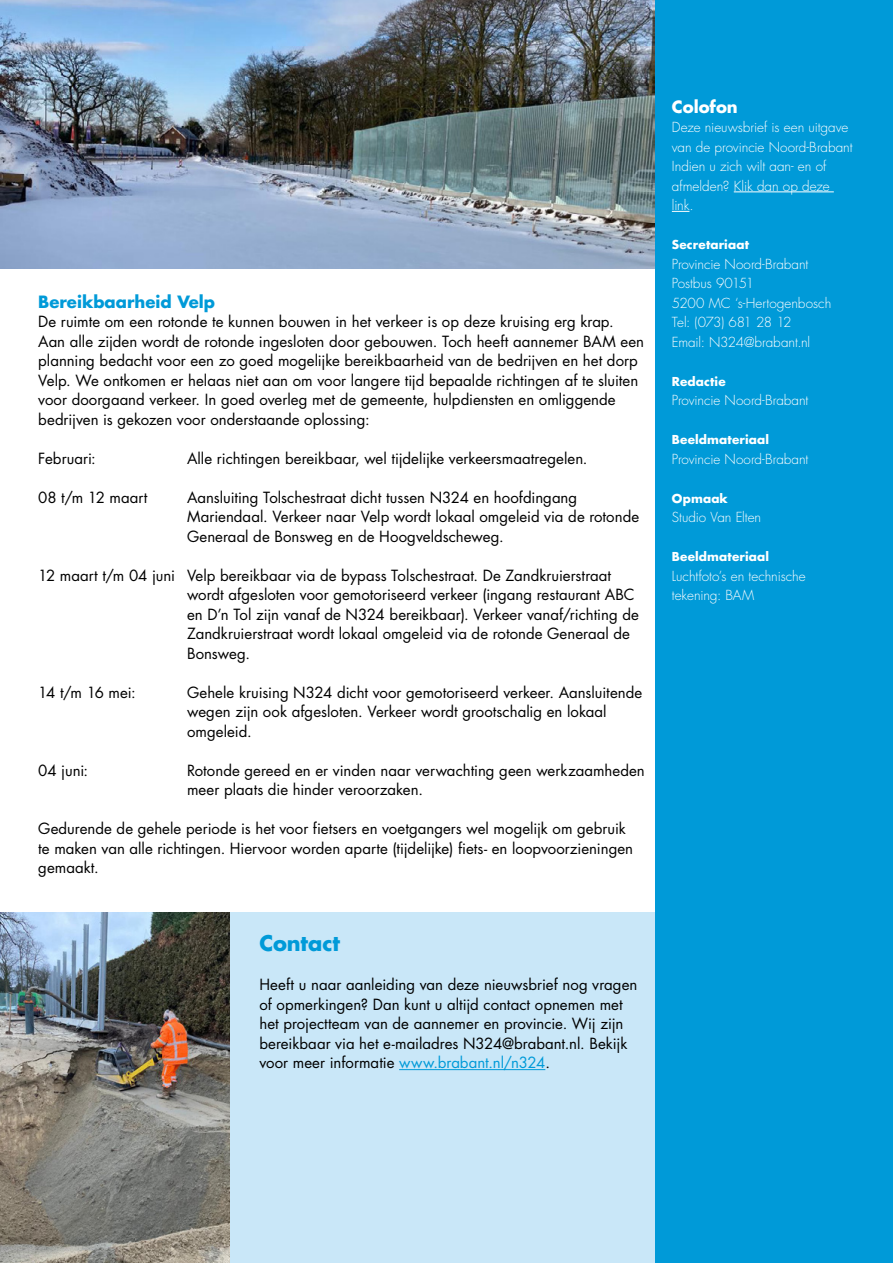
<style>
.page{position:relative;width:893px;height:1263px;background:#fff}
.page>*{position:absolute;margin:0;border:0;box-sizing:border-box;transform-origin:0 0}
.t1{font:700 21px "Futura Std";letter-spacing:-.005em;color:#009ad8}
.t2{font:700 16.5px "Futura Std";color:#009ad8}
.t3{font:700 16.5px "Futura Std";color:#fff}
.t4{font:15px/19.5px "Futura Std";color:#000}
.t5{font:300 13.5px/19.5px "Futura Std";letter-spacing:-.005em;color:#fff}
.t6{font:700 12px "Futura Std";letter-spacing:.01em;color:#fff}
.s1{color:#009ad8}
</style>
<div class="page">
<div style="left:655px;top:0;width:238px;height:1263px;background:#009ad8"></div>
<div style="left:230px;top:912px;width:425px;height:351px;background:#c9e7f8"></div>
<hr style="left:399px;top:1069px;width:146px;height:1px;background:#009ad8">
<hr style="left:734px;top:192px;width:100px;height:1px;background:#fff">
<svg style="left:672px;top:211px;width:17px;height:1px"></svg>
<img style="left:0;top:0;width:655px;height:268px">
<img style="left:0;top:912px;width:230px;height:351px">
<p class="t2" style="left:38px;top:290px;width:178px">Bereikbaarheid Velp</p>
<p class="t4" style="left:38px;top:312px;width:607px">De ruimte om een rotonde te kunnen bouwen in het verkeer is op deze kruising erg krap.<br>Aan alle zijden wordt de rotonde ingesloten door gebouwen. Toch heeft aannemer BAM een planning bedacht voor een zo goed mogelijke bereikbaarheid van de bedrijven en het dorp Velp. We ontkomen er helaas niet aan om voor langere tijd bepaalde richtingen af te sluiten voor doorgaand verkeer. In goed overleg met de gemeente, hulpdiensten en omliggende bedrijven is gekozen voor onderstaande oplossing:</p>
<p class="t4" style="left:38px;top:448px;width:59px">Februari:</p>
<p class="t4" style="left:187px;top:448px;width:402px">Alle richtingen bereikbaar, wel tijdelijke verkeersmaatregelen.</p>
<p class="t4" style="left:38px;top:487px;width:111px">08 t/m 12 maart</p>
<p class="t4" style="left:187px;top:487px;width:454px">Aansluiting Tolschestraat dicht tussen N324 en hoofdingang<br>Mariendaal. Verkeer naar Velp wordt lokaal omgeleid via de rotonde<br>Generaal de Bonsweg en de Hoogveldscheweg.</p>
<p class="t4" style="left:187px;top:565px;width:453px;text-indent:-149px">12 maart t/m 04 juni Velp bereikbaar via de bypass Tolschestraat. De Zandkruierstraat wordt afgesloten voor gemotoriseerd verkeer (ingang restaurant ABC en D’n Tol zijn vanaf de N324 bereikbaar). Verkeer vanaf/richting de Zandkruierstraat wordt lokaal omgeleid via de rotonde Generaal de Bonsweg.</p>
<p class="t4" style="left:38px;top:682px;width:99px">14 t/m 16 mei:</p>
<p class="t4" style="left:187px;top:682px;width:457px">Gehele kruising N324 dicht voor gemotoriseerd verkeer. Aansluitende wegen zijn ook afgesloten. Verkeer wordt grootschalig en lokaal omgeleid.</p>
<p class="t4" style="left:38px;top:760px;width:51px">04 juni:</p>
<p class="t4" style="left:187px;top:760px;width:459px">Rotonde gereed en er vinden naar verwachting geen werkzaamheden meer plaats die hinder veroorzaken.</p>
<p class="t4" style="left:38px;top:819px;width:596px">Gedurende de gehele periode is het voor fietsers en voetgangers wel mogelijk om gebruik te maken van alle richtingen. Hiervoor worden aparte (tijdelijke) fiets- en loopvoorzieningen gemaakt.</p>
<h1 class="t1" style="left:259px;top:929px;width:82px">Contact</h1>
<p class="t4" style="left:259px;top:975px;width:379px">Heeft u naar aanleiding van deze nieuwsbrief nog vragen of opmerkingen? Dan kunt u altijd contact opnemen met het projectteam van de aannemer en provincie. Wij zijn bereikbaar via het e-mailadres N324@brabant.nl. Bekijk voor meer informatie <span class="s1">www.brabant.nl/n324</span>.</p>
<p class="t3" style="left:672px;top:95px;width:67px">Colofon</p>
<p class="t5" style="left:672px;top:118px;width:182px">Deze nieuwsbrief is een uitgave van de provincie Noord-Brabant<br>Indien u zich wilt aan- en of afmelden? Klik dan op deze link.</p>
<p class="t6" style="left:672px;top:237px;width:79px">Secretariaat</p>
<p class="t5" style="left:672px;top:254px;width:161px">Provincie Noord-Brabant<br>Postbus 90151<br>5200 MC ‘s-Hertogenbosch<br>Tel: (073) 681 28 12<br>Email: N324@brabant.nl</p>
<p class="t6" style="left:672px;top:373px;width:55px">Redactie</p>
<p class="t5" style="left:672px;top:391px;width:138px">Provincie Noord-Brabant</p>
<p class="t6" style="left:672px;top:432px;width:99px">Beeldmateriaal</p>
<p class="t5" style="left:672px;top:449px;width:138px">Provincie Noord-Brabant</p>
<p class="t6" style="left:672px;top:490px;width:58px">Opmaak</p>
<p class="t5" style="left:672px;top:508px;width:91px">Studio Van Elten</p>
<p class="t6" style="left:672px;top:549px;width:99px">Beeldmateriaal</p>
<p class="t5" style="left:672px;top:566px;width:135px">Luchtfoto’s en technische tekening: BAM</p>
</div>
